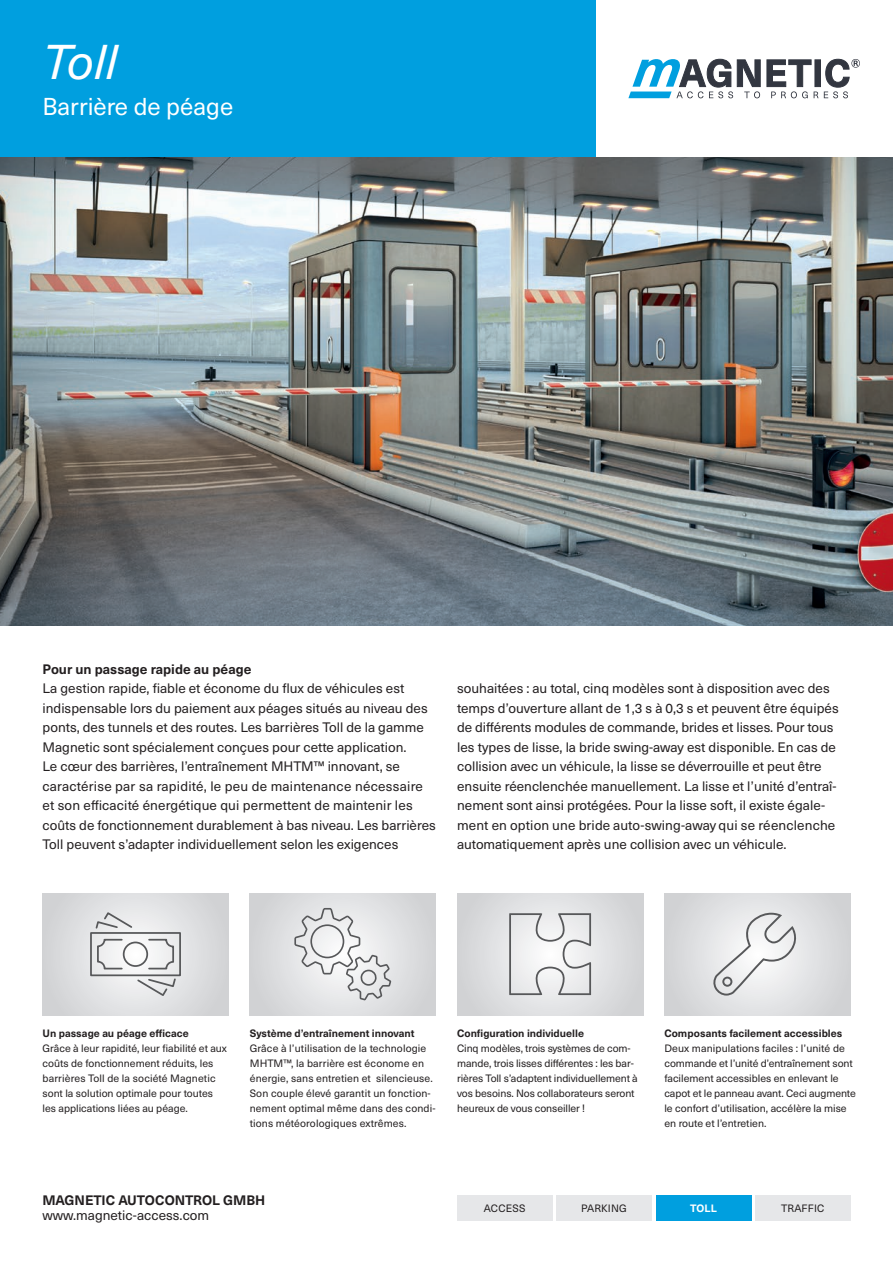
<style>
.page{position:relative;width:893px;height:1263px;background:#fff}
.page>*{position:absolute;margin:0;border:0;box-sizing:border-box;transform-origin:0 0}
.t1{font:italic 48px "Neue Haas Unica Pro";color:#fff}
.t2{font:24px "Neue Haas Unica Pro";color:#fff}
.t3{font:13.5px/19.5px "Neue Haas Unica Pro";color:#231f20}
.t4{font:700 13.5px "Neue Haas Unica Pro";color:#231f20}
.t5{font:10.5px/15px "Neue Haas Unica Pro";color:#231f20}
.t6{font:700 10.5px "Neue Haas Unica Pro";color:#231f20}
.t7{font:10.5px "Neue Haas Unica Pro";letter-spacing:.02em;color:#231f20}
.t8{font:700 10.5px "Neue Haas Unica Pro";color:#fff}
</style>
<div class="page">
<div style="left:457px;top:1195px;width:95px;height:25px;background:#e6e7e9"></div>
<div style="left:556px;top:1195px;width:96px;height:25px;background:#e6e7e9"></div>
<div style="left:656px;top:1195px;width:95px;height:25px;background:#009fdf"></div>
<div style="left:755px;top:1195px;width:95px;height:25px;background:#e6e7e9"></div>
<div style="left:815px;top:60px;width:5px;height:27px;background:#323640"></div>
<svg style="left:628px;top:59px;width:132px;height:39px"></svg>
<svg style="left:767px;top:60px;width:51px;height:38px"></svg>
<svg style="left:824px;top:59px;width:36px;height:39px"></svg>
<div style="left:0;top:0;width:595px;height:157px;background:#009fdf"></div>
<div style="left:250px;top:893px;width:186px;height:122px;background:#dadbdd"></div>
<svg style="left:294px;top:908px;width:97px;height:92px"></svg>
<img style="left:0;top:157px;width:893px;height:468px">
<svg style="left:43px;top:893px;width:186px;height:122px;background:#dddee0"></svg>
<div style="left:90px;top:932px;width:91px;height:44px;border:2px solid #57585a"></div>
<svg style="left:136px;top:977px;width:41px;height:20px"></svg>
<svg style="left:94px;top:911px;width:40px;height:19px"></svg>
<svg style="left:96px;top:938px;width:28px;height:32px"></svg>
<svg style="left:147px;top:938px;width:28px;height:32px"></svg>
<div style="left:123px;top:941px;width:25px;height:26px;border:2px solid #57585a;border-radius:50%"></div>
<div style="left:457px;top:893px;width:186px;height:122px;background:#dcdddf"></div>
<svg style="left:509px;top:913px;width:82px;height:82px"></svg>
<div style="left:664px;top:893px;width:186px;height:122px;background:#dadbdd"></div>
<svg style="left:707px;top:907px;width:98px;height:91px"></svg>
<h1 class="t1" style="left:43px;top:34px;width:76px">Toll</h1>
<h2 class="t2" style="left:43px;top:92px;width:192px">Barrière de péage</h2>
<p class="t4" style="left:43px;top:661px;width:210px">Pour un passage rapide au péage</p>
<p class="t3" style="left:43px;top:679px;width:395px">La gestion rapide, fiable et économe du flux de véhicules est indispensable lors du paiement aux péages situés au niveau des ponts, des tunnels et des routes. Les barrières Toll de la gamme Magnetic sont spécialement conçues pour cette application.<br>Le cœur des barrières, l’entraînement MHTM™ innovant, se caractérise par sa rapidité, le peu de maintenance nécessaire et son efficacité énergétique qui permettent de maintenir les coûts de fonctionnement durablement à bas niveau. Les barrières Toll peuvent s’adapter individuellement selon les exigences</p>
<p class="t3" style="left:457px;top:679px;width:383px">souhaitées : au total, cinq modèles sont à disposition avec des temps d’ouverture allant de 1,3 s à 0,3 s et peuvent être équipés de différents modules de commande, brides et lisses. Pour tous les types de lisse, la bride swing-away est disponible. En cas de collision avec un véhicule, la lisse se déverrouille et peut être ensuite réenclenchée manuellement. La lisse et l’unité d’entraî&shy;nement sont ainsi protégées. Pour la lisse soft, il existe égale&shy;ment en option une bride auto-swing-away qui se réenclenche automatiquement après une collision avec un véhicule.</p>
<p class="t6" style="left:43px;top:1027px;width:148px">Un passage au péage efficace</p>
<p class="t5" style="left:43px;top:1041px;width:186px">Grâce à leur rapidité, leur fiabilité et aux coûts de fonctionnement réduits, les barrières Toll de la société Magnetic sont la solution optimale pour toutes les applications liées au péage.</p>
<p class="t6" style="left:250px;top:1027px;width:166px">Système d’entraînement innovant</p>
<p class="t5" style="left:250px;top:1041px;width:187px">Grâce à l’utilisation de la technologie MHTM™, la barrière est économe en énergie, sans entretien et silencieuse.<br>Son couple élevé garantit un fonction&shy;nement optimal même dans des condi&shy;tions météorologiques extrêmes.</p>
<p class="t6" style="left:457px;top:1027px;width:128px">Configuration individuelle</p>
<p class="t5" style="left:457px;top:1041px;width:182px">Cinq modèles, trois systèmes de com&shy;mande, trois lisses différentes : les bar&shy;rières Toll s’adaptent individuellement à vos besoins. Nos collaborateurs seront heureux de vous conseiller !</p>
<p class="t6" style="left:664px;top:1027px;width:179px">Composants facilement accessibles</p>
<p class="t5" style="left:664px;top:1041px;width:193px">Deux manipulations faciles : l’unité de commande et l’unité d’entraînement sont facilement accessibles en enlevant le capot et le panneau avant. Ceci augmente le confort d’utilisation, accélère la mise en route et l’entretien.</p>
<p class="t4" style="left:43px;top:1192px;width:224px">MAGNETIC AUTOCONTROL GMBH</p>
<p class="t3" style="left:43px;top:1206px;width:168px">www.magnetic-access.com</p>
<p class="t5" style="left:484px;top:1201px;width:43px">ACCESS</p>
<p class="t5" style="left:581px;top:1201px;width:47px">PARKING</p>
<p class="t8" style="left:690px;top:1201px;width:28px">TOLL</p>
<p class="t7" style="left:781px;top:1202px;width:45px">TRAFFIC</p>
</div>
